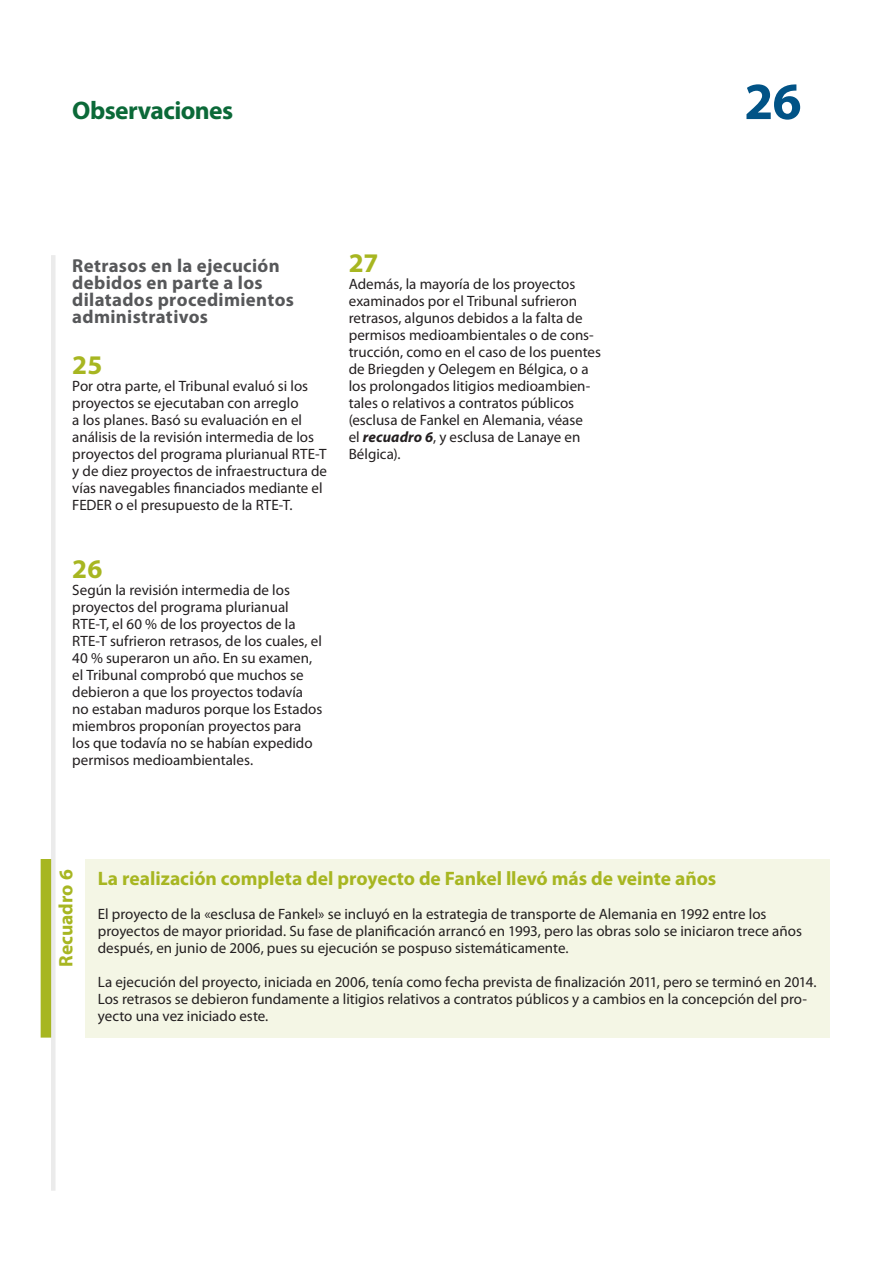
<style>
.page{position:relative;width:893px;height:1263px;background:#fff}
.page>*{position:absolute;margin:0;border:0;box-sizing:border-box;transform-origin:0 0}
.t1{font:700 52.5px "Myriad Pro";color:#015386}
.E_05_-_CHAP__1__TEXT{font:700 27px "Myriad Pro";color:#a7b621}
.t2{font:700 25.5px "Myriad Pro";letter-spacing:-.025em;color:#0b6938}
.F_02_-_BOX_TITRE_COL{font:700 19.5px "Myriad Pro";color:#a7b621}
.F_01_-_GREEN_BOX_NUM{font:700 19.5px "Myriad Pro";color:#a7b621}
.E_03_-_CHAP__TITRE_A{font:700 18.75px/17px "Myriad Pro";letter-spacing:.02em;color:#57585a}
.E_05_-_CHAP__1__TEXT-2{font:15px/17px "Myriad Pro";color:#231f20}
.F_04_-_BOX_TEXTE{font:15px/17px "Myriad Pro";color:#231f20}
.s1{font-weight:700;font-style:italic}
</style>
<div class="page">
<div style="left:51px;top:255px;width:5px;height:936px;background:#ebebeb"></div>
<div style="left:85px;top:859px;width:744px;height:178px;background:#f4f6e5"></div>
<div style="left:41px;top:859px;width:10px;height:178px;background:#a7b621"></div>
<h3 class="t2" style="left:72px;top:94px;width:163px">Observaciones</h3>
<p class="E_03_-_CHAP__TITRE_A" style="left:72px;top:257px;width:223px">Retrasos en la ejecución debidos en parte a los dilatados procedimientos administrativos</p>
<p class="E_05_-_CHAP__1__TEXT" style="left:72px;top:347px;width:32px">25</p>
<p class="E_05_-_CHAP__1__TEXT-2" style="left:72px;top:377px;width:256px">Por otra parte, el Tribunal evaluó si los proyectos se ejecutaban con arreglo<br>a los planes. Basó su evaluación en el análisis de la revisión intermedia de los proyectos del programa plurianual RTE‑T y de diez proyectos de infraestructura de vías navegables financiados mediante el FEDER o el presupuesto de la RTE‑T.</p>
<p class="E_05_-_CHAP__1__TEXT" style="left:72px;top:552px;width:32px">26</p>
<p class="E_05_-_CHAP__1__TEXT-2" style="left:72px;top:582px;width:252px">Según la revisión intermedia de los proyectos del programa plurianual RTE‑T, el 60 % de los proyectos de la RTE‑T sufrieron retrasos, de los cuales, el 40 % superaron un año. En su examen, el Tribunal comprobó que muchos se debieron a que los proyectos todavía no estaban maduros porque los Estados miembros proponían proyectos para los que todavía no se habían expedido permisos medioambientales.</p>
<p class="E_05_-_CHAP__1__TEXT" style="left:349px;top:245px;width:31px">27</p>
<p class="E_05_-_CHAP__1__TEXT-2" style="left:349px;top:275px;width:254px">Además, la mayoría de los proyectos examinados por el Tribunal sufrieron retrasos, algunos debidos a la falta de permisos medioambientales o de cons‑ trucción, como en el caso de los puentes de Briegden y Oelegem en Bélgica, o a los prolongados litigios medioambien‑ tales o relativos a contratos públicos (esclusa de Fankel en Alemania, véase<br>el <span class="s1">recuadro 6</span>, y esclusa de Lanaye en Bélgica).</p>
<h1 class="t1" style="left:744px;top:67px;width:59px">26</h1>
<p class="F_01_-_GREEN_BOX_NUM" style="left:53px;top:967px;width:99px;rotate:-90deg">Recuadro 6</p>
<p class="F_02_-_BOX_TITRE_COL" style="left:98px;top:865px;width:620px">La realización completa del proyecto de Fankel llevó más de veinte años</p>
<p class="F_04_-_BOX_TEXTE" style="left:98px;top:905px;width:706px">El proyecto de la «esclusa de Fankel» se incluyó en la estrategia de transporte de Alemania en 1992 entre los proyectos de mayor prioridad. Su fase de planificación arrancó en 1993, pero las obras solo se iniciaron trece años después, en junio de 2006, pues su ejecución se pospuso sistemáticamente.</p>
<p class="F_04_-_BOX_TEXTE" style="left:98px;top:973px;width:720px">La ejecución del proyecto, iniciada en 2006, tenía como fecha prevista de finalización 2011, pero se terminó en 2014.<br>Los retrasos se debieron fundamente a litigios relativos a contratos públicos y a cambios en la concepción del pro‑ yecto una vez iniciado este.</p>
</div>
